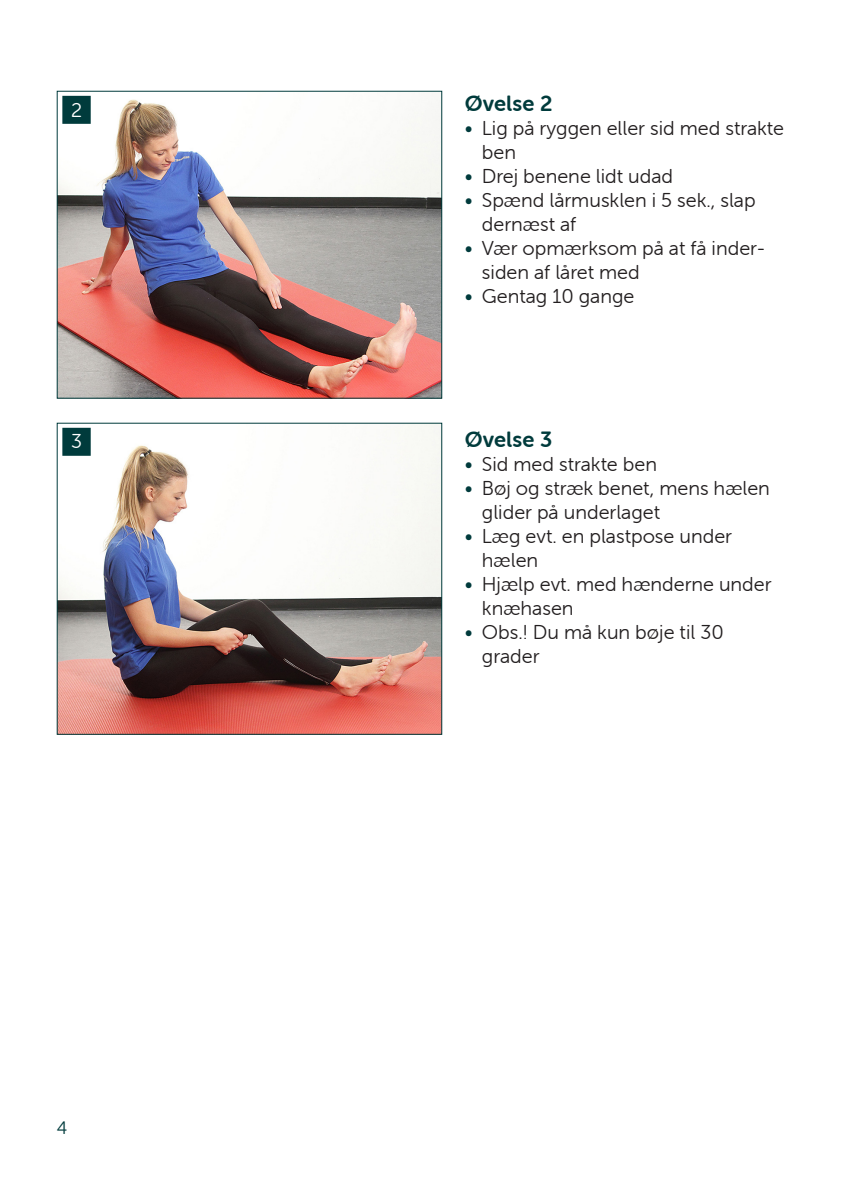
<style>
.page{position:relative;width:842px;height:1191px;background:#fff}
.page>*{position:absolute;margin:0;border:0;box-sizing:border-box;transform-origin:0 0}
.ml_rubrik{font:22px "Museo Sans Rounded 700";letter-spacing:.005em;color:#003b3c}
.t1{font:20px/24px "Museo Sans Rounded 300";color:#231f20}
.nummer{font:20px "Museo Sans Rounded 300";color:#fff}
.t2{font:18px "Museo Sans Rounded 300";color:#003b3c}
.s1{color:#003b3c}
</style>
<div class="page">
<img style="left:59px;top:425px;width:381px;height:308px">
<div style="left:57px;top:423px;width:385px;height:312px;border:1px solid #003b3c"></div>
<img style="left:59px;top:93px;width:381px;height:304px">
<div style="left:57px;top:91px;width:385px;height:308px;border:1px solid #003b3c"></div>
<div style="left:62px;top:428px;width:29px;height:28px;background:#003b3c"></div>
<div style="left:62px;top:96px;width:29px;height:28px;background:#003b3c"></div>
<p class="nummer" style="left:71px;top:99px;width:13px">2</p>
<p class="nummer" style="left:71px;top:431px;width:13px">3</p>
<p class="t2" style="left:57px;top:1118px;width:12px">4</p>
<p class="ml_rubrik" style="left:465px;top:91px;width:89px">Øvelse 2</p>
<p class="t1" style="left:482px;top:116px;width:304px;text-indent:-17px"><span class="s1">•</span> Lig på ryggen eller sid med strakte ben</p>
<p class="t1" style="left:465px;top:164px;width:210px"><span class="s1">•</span> Drej benene lidt udad</p>
<p class="t1" style="left:482px;top:188px;width:275px;text-indent:-17px"><span class="s1">•</span> Spænd lårmusklen i 5 sek., slap dernæst af</p>
<p class="t1" style="left:482px;top:236px;width:285px;text-indent:-17px"><span class="s1">•</span> Vær opmærksom på at få inder&shy;siden af låret med</p>
<p class="t1" style="left:465px;top:284px;width:171px"><span class="s1">•</span> Gentag 10 gange</p>
<p class="ml_rubrik" style="left:465px;top:427px;width:89px">Øvelse 3</p>
<p class="t1" style="left:465px;top:452px;width:194px"><span class="s1">•</span> Sid med strakte ben</p>
<p class="t1" style="left:482px;top:476px;width:289px;text-indent:-17px"><span class="s1">•</span> Bøj og stræk benet, mens hælen glider på underlaget</p>
<p class="t1" style="left:482px;top:524px;width:252px;text-indent:-17px"><span class="s1">•</span> Læg evt. en plastpose under hælen</p>
<p class="t1" style="left:482px;top:572px;width:291px;text-indent:-17px"><span class="s1">•</span> Hjælp evt. med hænderne under knæhasen</p>
<p class="t1" style="left:482px;top:620px;width:243px;text-indent:-17px"><span class="s1">•</span> Obs.! Du må kun bøje til 30 grader</p>
</div>
